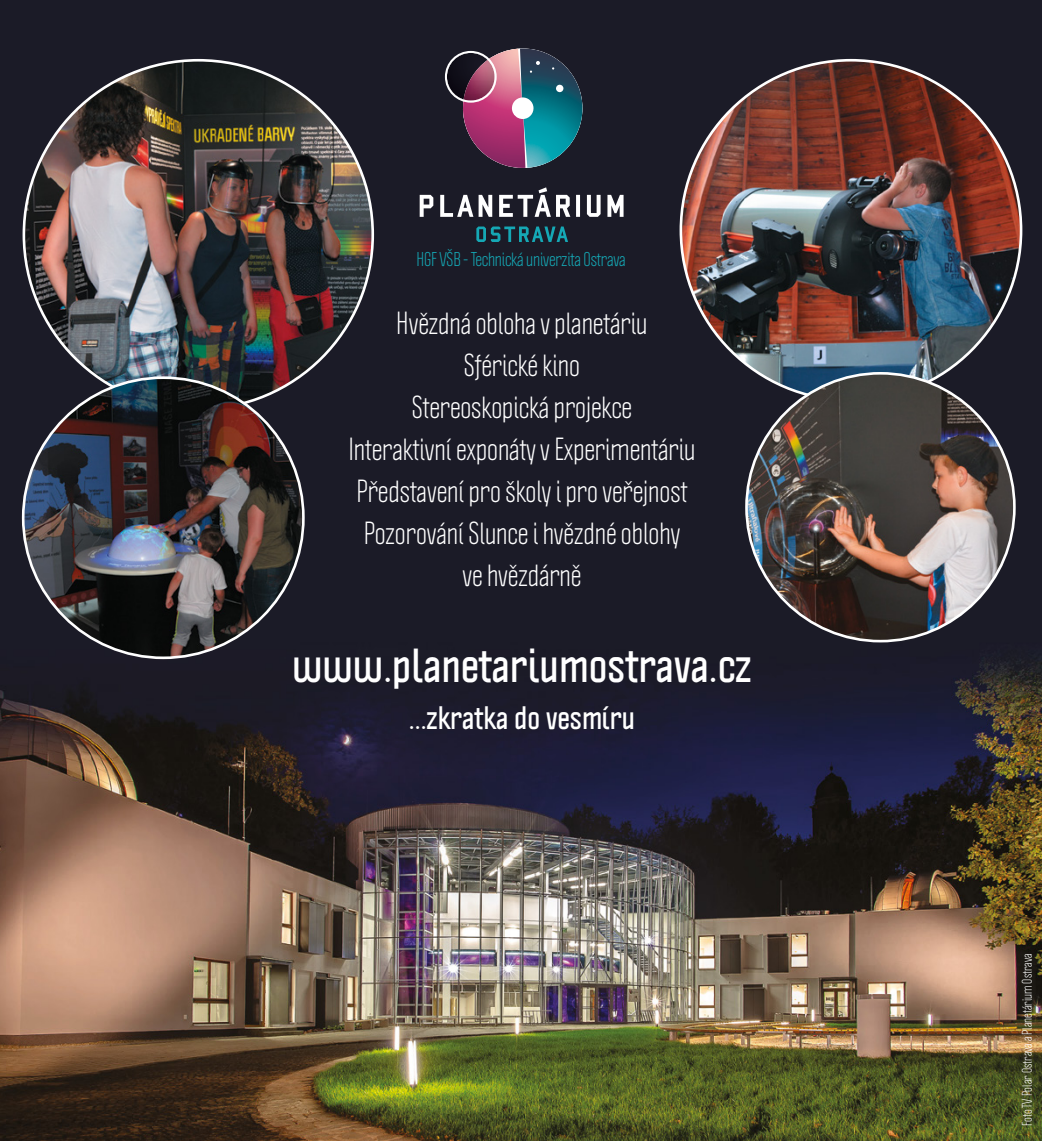
<style>
.page{position:relative;width:1042px;height:1141px;background:#fff}
.page>*{position:absolute;margin:0;border:0;box-sizing:border-box;transform-origin:0 0}
.t1{font:700 43.75px "Politica";color:#fff}
.t2{font:700 29.75px "Politica";color:#fff}
.t3{font:28px/42px "Politica";color:#fff;text-align:center}
.t4{font:17.5px "Politica";letter-spacing:-.01em;color:#15a8b5}
.t5{font:12.25px "Politica";color:#fff}
</style>
<div class="page">
<img style="left:0;top:0;width:1042px;height:1141px">
<svg style="left:420px;top:187px;width:203px;height:30px"></svg>
<svg style="left:476px;top:227px;width:92px;height:15px"></svg>
<svg style="left:445px;top:49px;width:140px;height:119px"></svg>
<img style="left:23px;top:59px;width:351px;height:351px">
<img style="left:22px;top:376px;width:283px;height:283px">
<img style="left:679px;top:59px;width:343px;height:343px">
<img style="left:745px;top:372px;width:270px;height:270px">
<p class="t4" style="left:416px;top:248px;width:211px">HGF VŠB - Technická univerzita Ostrava</p>
<p class="t3" style="left:348px;top:303px;width:349px">Hvězdná obloha v planetáriu<br>Sférické kino<br>Stereoskopická projekce<br>Interaktivní exponáty v Experimentáriu<br>Představení pro školy i pro veřejnost<br>Pozorování Slunce i hvězdné oblohy<br>ve hvězdárně</p>
<h1 class="t1" style="left:292px;top:636px;width:461px">www.planetariumostrava.cz</h1>
<p class="t2" style="left:409px;top:698px;width:227px">...zkratka do vesmíru</p>
<p class="t5" style="left:1019px;top:1126px;width:174px;rotate:-90deg">Foto TV Polar Ostrava a Planetárium Ostrava</p>
</div>
